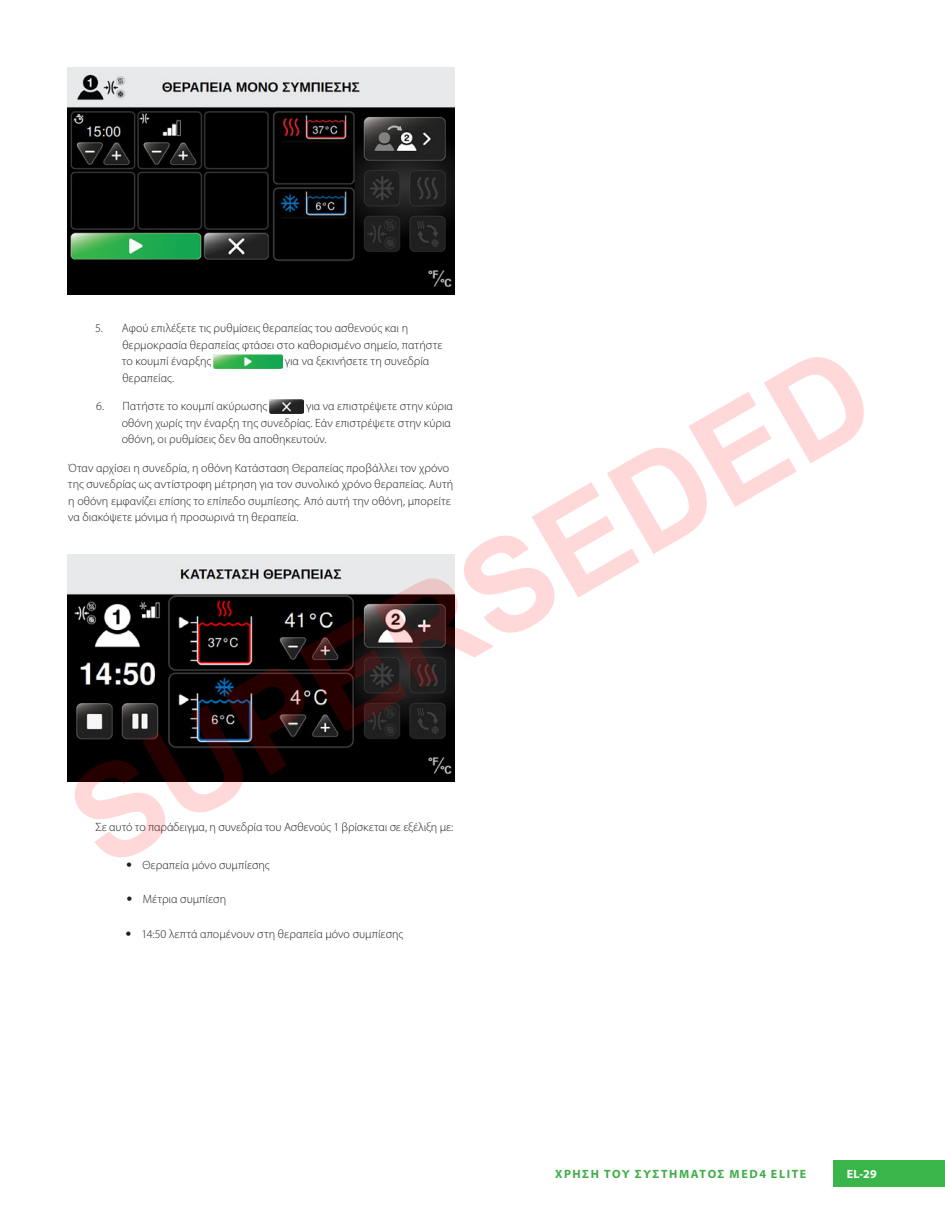
<style>
.page{position:relative;width:945px;height:1215px;background:#fff}
.page>*{position:absolute;margin:0;border:0;box-sizing:border-box;transform-origin:0 0}
.t1{font:700 130.5px "Arial";color:rgb(255 0 0/.15)}
.Body_Text{font:300 12px/16.5px "Myriad Pro";letter-spacing:.005em;color:#231f20}
.Body_Text_2{font:300 12px "Myriad Pro";letter-spacing:-.005em;color:#231f20}
.t2{font:700 12px "Myriad Pro";letter-spacing:.13em;color:#40ae49}
.t3{font:700 12px "Myriad Pro";color:#fff}
.s1{font-family:"Univers LT Std"}
</style>
<div class="page">
<div style="left:833px;top:1160px;width:112px;height:27px;background:#3ab54a"></div>
<img style="left:68px;top:68px;width:387px;height:226px">
<img style="left:214px;top:354px;width:68px;height:14px">
<img style="left:270px;top:399px;width:34px;height:14px">
<img style="left:68px;top:554px;width:387px;height:227px">
<p class="Body_Text" style="left:122px;top:320px;width:322px;text-indent:-27px">5. Αφού επιλέξετε τις ρυθμίσεις θεραπείας του ασθενούς και η θερμοκρασία θεραπείας φτάσει στο καθορισμένο σημείο, πατήστε το κουμπί έναρξης</p>
<h1 class="t1" style="left:36px;top:751px;width:901px;rotate:-30deg">SUPERSEDED</h1>
<p class="Body_Text" style="left:285px;top:353px;width:146px">για να ξεκινήσετε τη συνεδρία</p>
<p class="Body_Text" style="left:122px;top:369px;width:53px">θεραπείας.</p>
<p class="Body_Text" style="left:96px;top:398px;width:173px">6. Πατήστε το κουμπί ακύρωσης</p>
<p class="Body_Text" style="left:122px;top:398px;width:333px;text-indent:184px">για να επιστρέψετε στην κύρια οθόνη χωρίς την έναρξη της συνεδρίας. Εάν επιστρέψετε στην κύρια οθόνη, οι ρυθμίσεις δεν θα αποθηκευτούν.</p>
<p class="Body_Text" style="left:68px;top:459px;width:387px">Όταν αρχίσει η συνεδρία, η οθόνη Κατάσταση Θεραπείας προβάλλει τον χρόνο της συνεδρίας ως αντίστροφη μέτρηση για τον συνολικό χρόνο θεραπείας. Αυτή η οθόνη εμφανίζει επίσης το επίπεδο συμπίεσης. Από αυτή την οθόνη, μπορείτε να διακόψετε μόνιμα ή προσωρινά τη θεραπεία.</p>
<p class="Body_Text_2" style="left:95px;top:820px;width:359px">Σε αυτό το παράδειγμα, η συνεδρία του Ασθενούς 1 βρίσκεται σε εξέλιξη με:</p>
<p class="Body_Text" style="left:126px;top:856px;width:145px"><span class="s1">•</span> Θεραπεία μόνο συμπίεσης</p>
<p class="Body_Text" style="left:127px;top:891px;width:101px"><span class="s1">•</span> Μέτρια συμπίεση</p>
<p class="Body_Text" style="left:125px;top:925px;width:279px"><span class="s1">•</span> 14:50 λεπτά απομένουν στη θεραπεία μόνο συμπίεσης</p>
<p class="t2" style="left:555px;top:1166px;width:253px">ΧΡΗΣΗ ΤΟΥ ΣΥΣΤΗΜΑΤΟΣ MED4 ELITE</p>
<p class="t3" style="left:847px;top:1166px;width:31px">EL-29</p>
</div>
